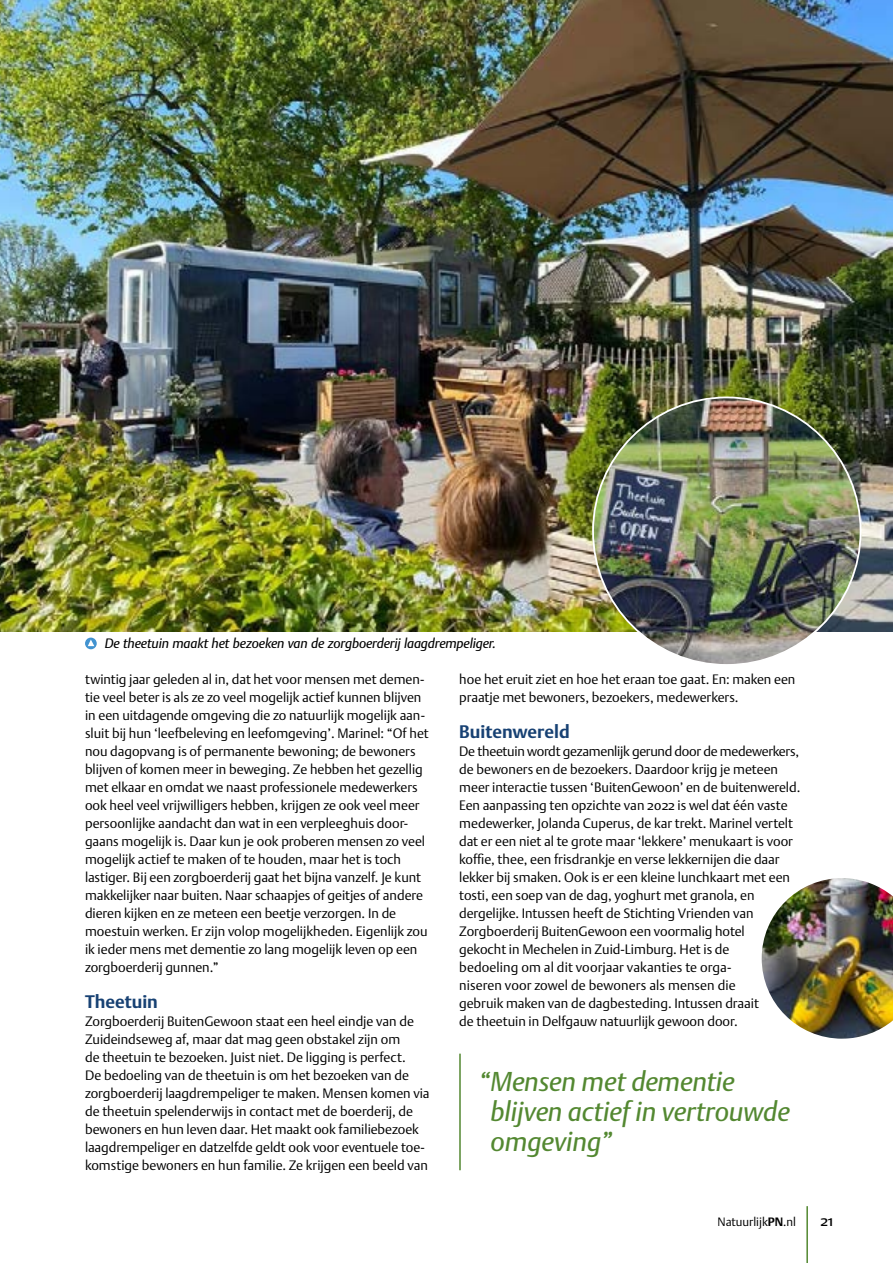
<style>
.page{position:relative;width:893px;height:1263px;background:#fff}
.page>*{position:absolute;margin:0;border:0;box-sizing:border-box;transform-origin:0 0}
.t1{font:italic 27px/30px "DTL Argo ST";letter-spacing:-.005em;color:#538831}
.t2{font:700 18px "DTL Argo T";color:#174173}
.t3{font:15px "DTL Argo ST";color:#000}
.t4{font:13.5px/18px "DTL Argo ST Light";color:#000}
.t5{font:italic 13.5px "DTL Argo T";letter-spacing:-.01em;color:#000}
.t6{font:12px "DTL Argo T Light";color:#000}
.s1{font-family:"DTL Argo ST";font-weight:700}
.s2{font-family:"DTL Argo ST Light"}
</style>
<div class="page">
<img style="left:0;top:0;width:893px;height:631px">
<hr style="left:806px;top:1206px;width:2px;height:57px;background:#538831">
<img style="left:593px;top:397px;width:268px;height:268px;border-radius:134px">
<hr style="left:459px;top:1053px;width:2px;height:117px;background:#538831">
<img style="left:762px;top:878px;width:131px;height:161px">
<svg style="left:85px;top:638px;width:12px;height:11px"></svg>
<svg style="left:88px;top:639px;width:6px;height:7px"></svg>
<p class="t5" style="left:105px;top:635px;width:393px">De theetuin maakt het bezoeken van de zorgboerderij laagdrempeliger.</p>
<p class="t4" style="left:85px;top:670px;width:345px">twintig jaar geleden al in, dat het voor mensen met demen&shy;tie veel beter is als ze zo veel mogelijk actief kunnen blijven in een uitdagende omgeving die zo natuurlijk mogelijk aan&shy;sluit bij hun ‘leefbeleving en leefomgeving’. Marinel: “Of het nou dagopvang is of permanente bewoning; de bewoners blijven of komen meer in beweging. Ze hebben het gezellig met elkaar en omdat we naast professionele medewerkers ook heel veel vrijwilligers hebben, krijgen ze ook veel meer persoonlijke aandacht dan wat in een verpleeghuis door&shy;gaans mogelijk is. Daar kun je ook proberen mensen zo veel mogelijk actief te maken of te houden, maar het is toch lastiger. Bij een zorgboerderij gaat het bijna vanzelf. Je kunt makkelijker naar buiten. Naar schaapjes of geitjes of andere dieren kijken en ze meteen een beetje verzorgen. In de moestuin werken. Er zijn volop mogelijkheden. Eigenlijk zou ik ieder mens met dementie zo lang mogelijk leven op een zorgboerderij gunnen.”</p>
<h2 class="t2" style="left:85px;top:991px;width:74px">Theetuin</h2>
<p class="t4" style="left:85px;top:1012px;width:346px">Zorgboerderij BuitenGewoon staat een heel eindje van de Zuideindseweg af, maar dat mag geen obstakel zijn om<br>de theetuin te bezoeken. Juist niet. De ligging is perfect.<br>De bedoeling van de theetuin is om het bezoeken van de zorgboerderij laagdrempeliger te maken. Mensen komen via de theetuin spelenderwijs in contact met de boerderij, de bewoners en hun leven daar. Het maakt ook familiebezoek laagdrempeliger en datzelfde geldt ook voor eventuele toe&shy;komstige bewoners en hun familie. Ze krijgen een beeld van</p>
<p class="t4" style="left:459px;top:670px;width:338px">hoe het eruit ziet en hoe het eraan toe gaat. En: maken een praatje met bewoners, bezoekers, medewerkers.</p>
<h2 class="t2" style="left:459px;top:721px;width:112px">Buitenwereld</h2>
<p class="t4" style="left:459px;top:742px;width:343px">De theetuin wordt gezamenlijk gerund door de medewerkers, de bewoners en de bezoekers. Daardoor krijg je meteen meer interactie tussen ‘BuitenGewoon’ en de buitenwereld.<br>Een aanpassing ten opzichte van 2022 is wel dat één vaste medewerker, Jolanda Cuperus, de kar trekt. Marinel vertelt dat er een niet al te grote maar ‘lekkere’ menukaart is voor koffie, thee, een frisdrankje en verse lekkernijen die daar lekker bij smaken. Ook is er een kleine lunchkaart met een tosti, een soep van de dag, yoghurt met granola, en dergelijke. Intussen heeft de Stichting Vrienden van Zorgboerderij BuitenGewoon een voormalig hotel<br>gekocht in Mechelen in Zuid-Limburg. Het is de<br>bedoeling om al dit voorjaar vakanties te orga-<br>niseren voor zowel de bewoners als mensen die<br>gebruik maken van de dagbesteding. Intussen draait<br>de theetuin in Delfgauw natuurlijk gewoon door.</p>
<h1 class="t1" style="left:490px;top:1066px;width:301px;text-indent:-12px">“Mensen met dementie blijven actief in vertrouwde omgeving”</h1>
<p class="t6" style="left:718px;top:1214px;width:80px">Natuurlijk<span class="s1">PN</span><span class="s2">.nl</span></p>
<p class="t3" style="left:820px;top:1212px;width:15px">21</p>
</div>
